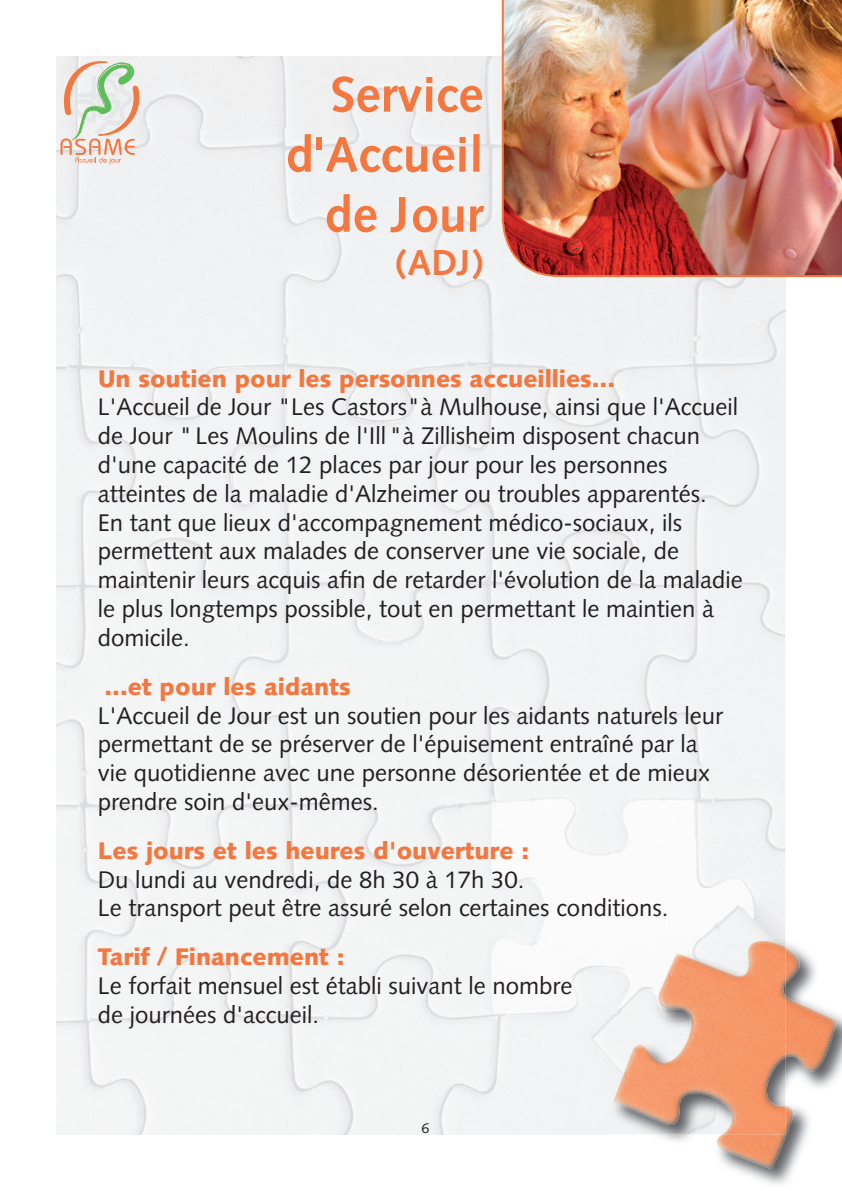
<style>
.page{position:relative;width:842px;height:1191px;background:#fff}
.page>*{position:absolute;margin:0;border:0;box-sizing:border-box;transform-origin:0 0}
.t1{font:700 50px/60px "Syntax";color:#f3773e;text-align:right}
.t2{font:700 36px "Syntax";color:#f3773e}
.t3{font:24px/28.8px "Syntax";color:#231f20}
.t4{font:900 24px "Syntax";color:#f3773e}
.t5{font:14px "Syntax";color:#231f20}
</style>
<div class="page">
<div style="left:57px;top:57px;width:397px;height:1077px;background:#f3f4f4"></div>
<img style="left:454px;top:57px;width:331px;height:933px">
<div style="left:454px;top:990px;width:156px;height:144px;background:#f2f3f4"></div>
<img style="left:653px;top:941px;width:189px;height:243px">
<img style="left:610px;top:937px;width:175px;height:197px">
<img style="left:785px;top:946px;width:52px;height:125px">
<img style="left:613px;top:940px;width:172px;height:194px">
<svg style="left:60px;top:61px;width:79px;height:103px"></svg>
<img style="left:501px;top:0;width:341px;height:278px">
<h1 class="t1" style="left:286px;top:65px;width:199px">Service d'Accueil de Jour</h1>
<h2 class="t2" style="left:395px;top:242px;width:89px">(ADJ)</h2>
<p class="t4" style="left:98px;top:364px;width:519px">Un soutien pour les personnes accueillies...</p>
<p class="t3" style="left:98px;top:393px;width:646px">L'Accueil de Jour "Les Castors"à Mulhouse, ainsi que l'Accueil de Jour " Les Moulins de l'Ill "à Zillisheim disposent chacun d'une capacité de 12 places par jour pour les personnes atteintes de la maladie d'Alzheimer ou troubles apparentés.<br>En tant que lieux d'accompagnement médico-sociaux, ils permettent aux malades de conserver une vie sociale, de maintenir leurs acquis afin de retarder l'évolution de la maladie le plus longtemps possible, tout en permettant le maintien à domicile.</p>
<p class="t4" style="left:104px;top:672px;width:248px">...et pour les aidants</p>
<p class="t3" style="left:98px;top:701px;width:627px">L'Accueil de Jour est un soutien pour les aidants naturels leur permettant de se préserver de l'épuisement entraîné par la vie quotidienne avec une personne désorientée et de mieux prendre soin d'eux-mêmes.</p>
<p class="t4" style="left:98px;top:836px;width:433px">Les jours et les heures d'ouverture :</p>
<p class="t3" style="left:98px;top:865px;width:572px">Du lundi au vendredi, de 8h 30 à 17h 30.<br>Le transport peut être assuré selon certaines conditions.</p>
<p class="t4" style="left:98px;top:942px;width:248px">Tarif / Financement :</p>
<p class="t3" style="left:98px;top:971px;width:476px">Le forfait mensuel est établi suivant le nombre de journées d'accueil.</p>
<p class="t5" style="left:421px;top:1120px;width:9px">6</p>
</div>
